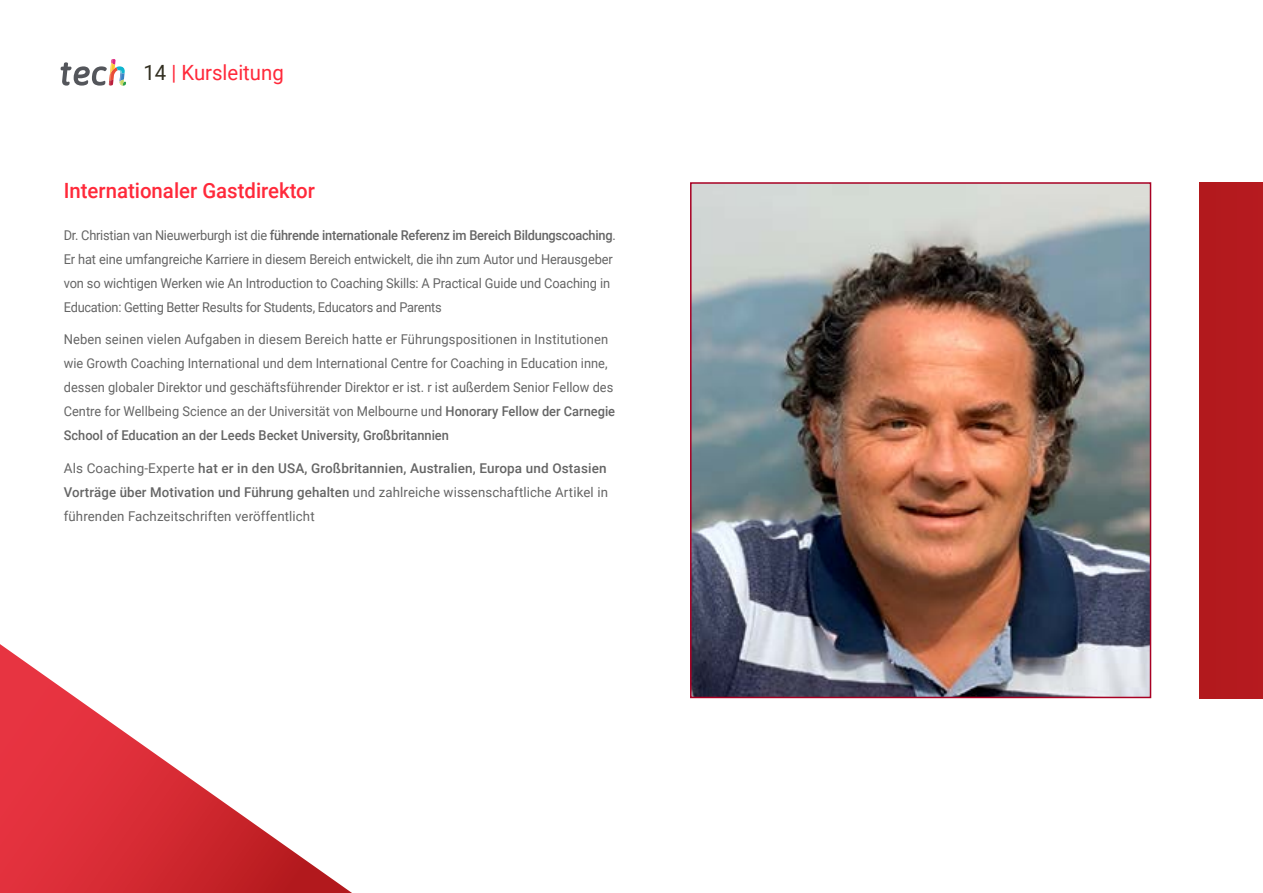
<style>
.page{position:relative;width:1263px;height:893px;background:#fff}
.page>*{position:absolute;margin:0;border:0;box-sizing:border-box;transform-origin:0 0}
.t1{font:500 21px "Roboto";color:#ff293a}
.t2{font:21px "Roboto";color:#ff293a}
.t3{font:13.5px/24px "Roboto";color:#656565;scale:.96 1}
.t4{font:13.5px/24px "Roboto";color:#656565;scale:.95 1}
.t5{font:13.5px/24px "Roboto";color:#656565;text-align:justify}
.s1{color:#312e20}
.s2{font-weight:500}
</style>
<div class="page">
<svg style="left:61px;top:59px;width:65px;height:27px"></svg>
<img style="left:693px;top:185px;width:455px;height:510px">
<div style="left:690px;top:182px;width:461px;height:516px;border:2px solid #a80023"></div>
<svg style="left:0;top:644px;width:352px;height:249px"></svg>
<div style="left:1199px;top:182px;width:64px;height:516px;background:#b41a1e"></div>
<h1 class="t2" style="left:144px;top:57px;width:142px"><span class="s1">14</span> | Kursleitung</h1>
<h1 class="t1" style="left:64px;top:176px;width:253px">Internationaler Gastdirektor</h1>
<p class="t4" style="left:64px;top:222px;width:582px">Dr. Christian van Nieuwerburgh ist die <span class="s2">führende internationale Referenz im Bereich Bildungscoaching</span>.<br>Er hat eine umfangreiche Karriere in diesem Bereich entwickelt, die ihn zum Autor und Herausgeber von so wichtigen Werken wie An Introduction to Coaching Skills: A Practical Guide und Coaching in Education: Getting Better Results for Students, Educators and Parents</p>
<p class="t3" style="left:64px;top:327px;width:576px">Neben seinen vielen Aufgaben in diesem Bereich hatte er Führungspositionen in Institutionen wie Growth Coaching International und dem International Centre for Coaching in Education inne, dessen globaler Direktor und geschäftsführender Direktor er ist. r ist außerdem Senior Fellow des Centre for Wellbeing Science an der Universität von Melbourne und <span class="s2">Honorary Fellow der Carnegie School of Education an der Leeds Becket University, Großbritannien</span></p>
<p class="t5" style="left:64px;top:455px;width:546px">Als Coaching-Experte <span class="s2">hat er in den USA, Großbritannien, Australien, Europa und Ostasien Vorträge über Motivation und Führung gehalten</span> und zahlreiche wissenschaftliche Artikel in führenden Fachzeitschriften veröffentlicht</p>
</div>
